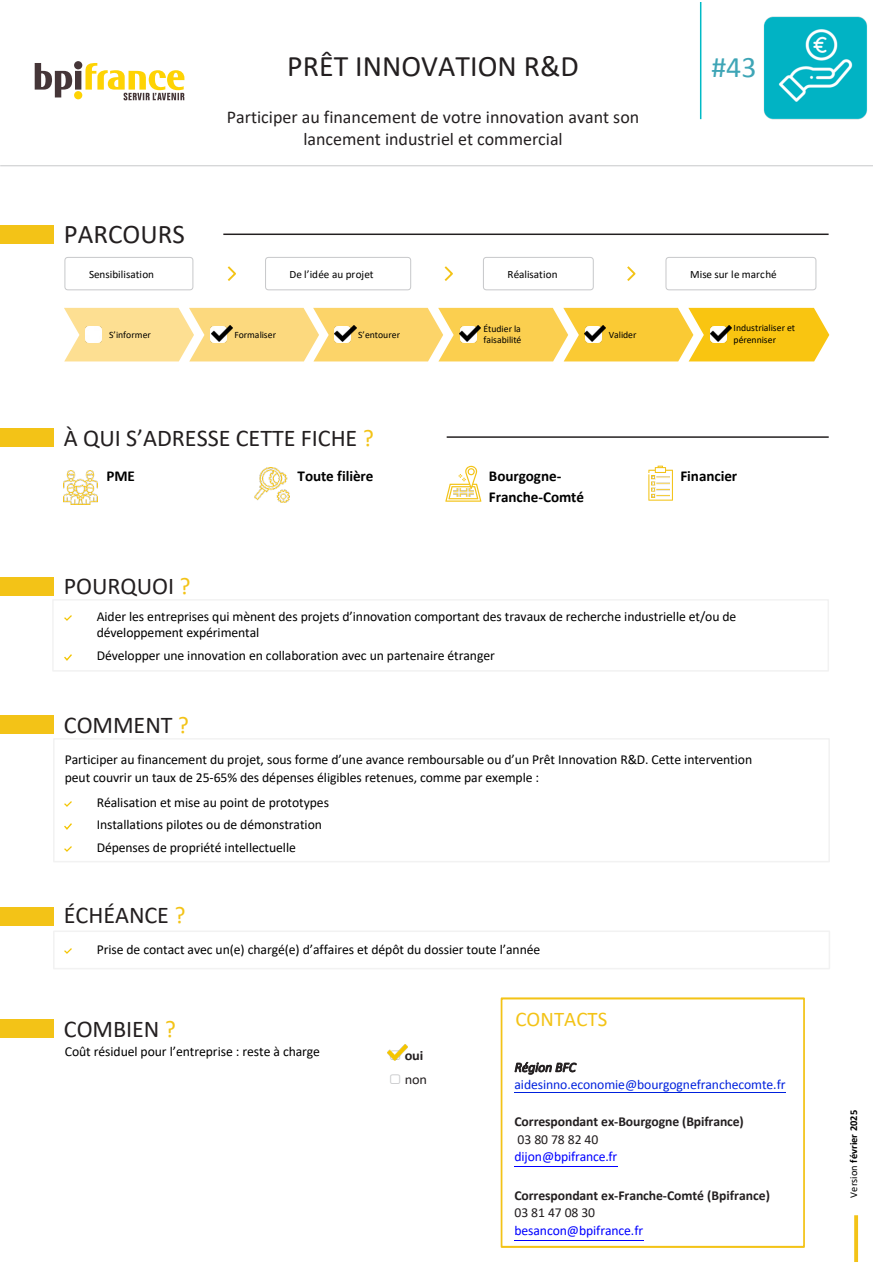
<style>
.page{position:relative;width:893px;height:1263px;background:#fff}
.page>*{position:absolute;margin:0;border:0;box-sizing:border-box;transform-origin:0 0}
.t1{font:29.85px "Calibri";color:#231f20}
.t2{font:29.85px "Calibri";color:#3ea5b6}
.t3{font:27px "Calibri";color:#231f20}
.t4{font:24.15px "Calibri";color:#231f20}
.t5{font:20.85px "Calibri";letter-spacing:.005em;color:#f3c317}
.t6{font:18px/21.9px "Calibri";color:#231f20;text-align:center}
.t7{font:700 15.15px/20.5px "Calibri";letter-spacing:-.005em;color:#000}
.t8{font:13.65px/22.5px "Calibri";letter-spacing:-.005em;color:#000}
.t9{font:700 13.65px/17.7px "Calibri";letter-spacing:-.005em;color:#231f20}
.t10{font:13.65px/17.7px "Calibri";letter-spacing:-.005em;color:#0021dd}
.t11{font:700 13.65px/23.4px "Calibri";letter-spacing:-.005em;color:#231f20;scale:1.05 1}
.t12{font:11.1px "Calibri";letter-spacing:-.005em;color:#000}
.t13{font:700 10.5px "Calibri";letter-spacing:.005em;color:#000}
.t14{font:9.75px/11.6px "Calibri";letter-spacing:-.005em;color:#000}
.s1{color:#f3c317}
.s2{color:#c7c8ca}
.s3{font-weight:400}
.s4{font-style:italic;color:#231f20}
.s5{font-weight:400;color:#00f}
</style>
<div class="page">
<hr style="left:0;top:165px;width:873px;height:1px;background:#c7c8ca">
<svg style="left:64px;top:257px;width:130px;height:34px"></svg>
<svg style="left:227px;top:266px;width:9px;height:15px"></svg>
<svg style="left:265px;top:257px;width:147px;height:34px"></svg>
<svg style="left:444px;top:266px;width:9px;height:15px"></svg>
<svg style="left:483px;top:257px;width:111px;height:34px"></svg>
<svg style="left:627px;top:266px;width:9px;height:15px"></svg>
<svg style="left:665px;top:257px;width:152px;height:34px"></svg>
<svg style="left:64px;top:308px;width:765px;height:53px"></svg>
<div style="left:53px;top:930px;width:777px;height:39px;border:1px solid #f2f2f2"></div>
<div style="left:53px;top:738px;width:777px;height:124px;border:1px solid #f2f2f2"></div>
<div style="left:52px;top:599px;width:777px;height:73px;border:1px solid #f2f2f2"></div>
<div style="left:501px;top:997px;width:304px;height:251px;border:2px solid #f3c317"></div>
<svg style="left:65px;top:615px;width:7px;height:6px"></svg>
<svg style="left:65px;top:655px;width:7px;height:5px"></svg>
<svg style="left:65px;top:801px;width:7px;height:6px"></svg>
<svg style="left:65px;top:824px;width:7px;height:5px"></svg>
<svg style="left:65px;top:846px;width:7px;height:6px"></svg>
<svg style="left:65px;top:948px;width:7px;height:6px"></svg>
<hr style="left:514px;top:1240px;width:130px;height:1px;background:#00f">
<hr style="left:514px;top:1166px;width:104px;height:1px;background:#00f">
<hr style="left:514px;top:1092px;width:272px;height:1px;background:#0021dd">
<hr style="left:700px;top:2px;width:1px;height:117px;background:#00bac6">
<hr style="left:447px;top:436px;width:382px;height:2px;background:#231f20">
<div style="left:0;top:428px;width:53px;height:18px;background:#f3c317"></div>
<hr style="left:223px;top:234px;width:606px;height:1px;background:#231f20">
<div style="left:0;top:225px;width:53px;height:19px;background:#f3c317"></div>
<svg style="left:854px;top:1215px;width:4px;height:47px"></svg>
<div style="left:0;top:715px;width:53px;height:19px;background:#f3c317"></div>
<div style="left:0;top:577px;width:53px;height:19px;background:#f3c317"></div>
<div style="left:0;top:1019px;width:53px;height:19px;background:#f3c317"></div>
<div style="left:0;top:907px;width:53px;height:18px;background:#f3c317"></div>
<img style="left:64px;top:471px;width:33px;height:33px">
<svg style="left:445px;top:466px;width:36px;height:36px"></svg>
<svg style="left:648px;top:466px;width:25px;height:35px"></svg>
<img style="left:652px;top:476px;width:17px;height:21px">
<img style="left:254px;top:468px;width:35px;height:35px">
<img style="left:387px;top:1045px;width:21px;height:15px">
<img style="left:459px;top:326px;width:22px;height:16px">
<img style="left:584px;top:325px;width:22px;height:17px">
<div style="left:74px;top:91px;width:8px;height:8px;background:#fed304;border-radius:50%"></div>
<div style="left:75px;top:71px;width:6px;height:19px;background:#453638"></div>
<div style="left:74px;top:61px;width:8px;height:8px;background:#453638;border-radius:50%"></div>
<svg style="left:35px;top:63px;width:37px;height:34px"></svg>
<svg style="left:85px;top:63px;width:99px;height:37px"></svg>
<img style="left:335px;top:326px;width:21px;height:16px">
<img style="left:763px;top:16px;width:104px;height:104px">
<img style="left:211px;top:325px;width:21px;height:16px">
<img style="left:710px;top:326px;width:21px;height:16px">
<p class="t3" style="left:64px;top:215px;width:122px">PARCOURS</p>
<p class="t1" style="left:287px;top:45px;width:293px">PRÊT INNOVATION R&amp;D</p>
<p class="t6" style="left:227px;top:106px;width:414px">Participer au financement de votre innovation avant son lancement industriel et commercial</p>
<p class="t2" style="left:711px;top:46px;width:47px">#43</p>
<p class="t12" style="left:89px;top:267px;width:66px">Sensibilisation</p>
<p class="t12" style="left:290px;top:267px;width:85px">De l’idée au projet</p>
<p class="t12" style="left:508px;top:267px;width:52px">Réalisation</p>
<p class="t12" style="left:690px;top:267px;width:88px">Mise sur le marché</p>
<p class="t14" style="left:109px;top:329px;width:43px">S’informer</p>
<p class="t14" style="left:234px;top:329px;width:43px">Formaliser</p>
<p class="t14" style="left:358px;top:329px;width:43px">S’entourer</p>
<p class="t14" style="left:483px;top:322px;width:39px">Étudier la faisabilité</p>
<p class="t14" style="left:609px;top:329px;width:29px">Valider</p>
<p class="t14" style="left:734px;top:322px;width:63px">Industrialiser et pérenniser</p>
<p class="t4" style="left:64px;top:421px;width:312px">À QUI S’ADRESSE CETTE FICHE <span class="s1">?</span></p>
<p class="t7" style="left:106px;top:466px;width:30px">PME</p>
<p class="t7" style="left:298px;top:466px;width:77px">Toute filière</p>
<p class="t7" style="left:489px;top:466px;width:97px">Bourgogne-<br>Franche-Comté</p>
<p class="t7" style="left:680px;top:466px;width:58px">Financier</p>
<p class="t4" style="left:64px;top:570px;width:128px">POURQUOI <span class="s1">?</span></p>
<p class="t8" style="left:97px;top:608px;width:641px;line-height:16.5px">Aider les entreprises qui mènent des projets d’innovation comportant des travaux de recherche industrielle et/ou de développement expérimental</p>
<p class="t8" style="left:97px;top:644px;width:400px">Développer une innovation en collaboration avec un partenaire étranger</p>
<p class="t4" style="left:64px;top:708px;width:127px">COMMENT <span class="s1">?</span></p>
<p class="t8" style="left:65px;top:749px;width:689px;line-height:18.8px">Participer au financement du projet, sous forme d’une avance remboursable ou d’un Prêt Innovation R&amp;D. Cette intervention peut couvrir un taux de 25-65% des dépenses éligibles retenues, comme par exemple :</p>
<p class="t8" style="left:97px;top:791px;width:234px">Réalisation et mise au point de prototypes<br>Installations pilotes ou de démonstration<br>Dépenses de propriété intellectuelle</p>
<p class="t4" style="left:64px;top:899px;width:123px">ÉCHÉANCE <span class="s1">?</span></p>
<p class="t8" style="left:97px;top:937px;width:445px">Prise de contact avec un(e) chargé(e) d’affaires et dépôt du dossier toute l’année</p>
<p class="t4" style="left:64px;top:1012px;width:114px">COMBIEN <span class="s1">?</span></p>
<p class="t8" style="left:65px;top:1040px;width:257px">Coût résiduel pour l’entreprise : reste à charge</p>
<p class="t11" style="left:389px;top:1044px;width:38px"><span class="s2">▢</span> oui <span class="s2">▢</span> <span class="s3">non</span></p>
<p class="t5" style="left:515px;top:1005px;width:94px">CONTACTS</p>
<p class="t10" style="left:514px;top:1058px;width:272px"><span class="s4">Région BFC </span>aidesinno.economie@bourgognefranchecomte.fr</p>
<p class="t9" style="left:514px;top:1112px;width:231px">Correspondant ex-Bourgogne (Bpifrance)<br><span class="s3">03 80 78 82 40<br></span><span class="s5">dijon@bpifrance.fr</span></p>
<p class="t9" style="left:514px;top:1186px;width:257px">Correspondant ex-Franche-Comté (Bpifrance)<br><span class="s3">03 81 47 08 30<br></span><span class="s5">besancon@bpifrance.fr</span></p>
<p class="t13" style="left:846px;top:1197px;width:89px;rotate:-90deg"><span class="s3">Version</span> février 2025</p>
</div>
